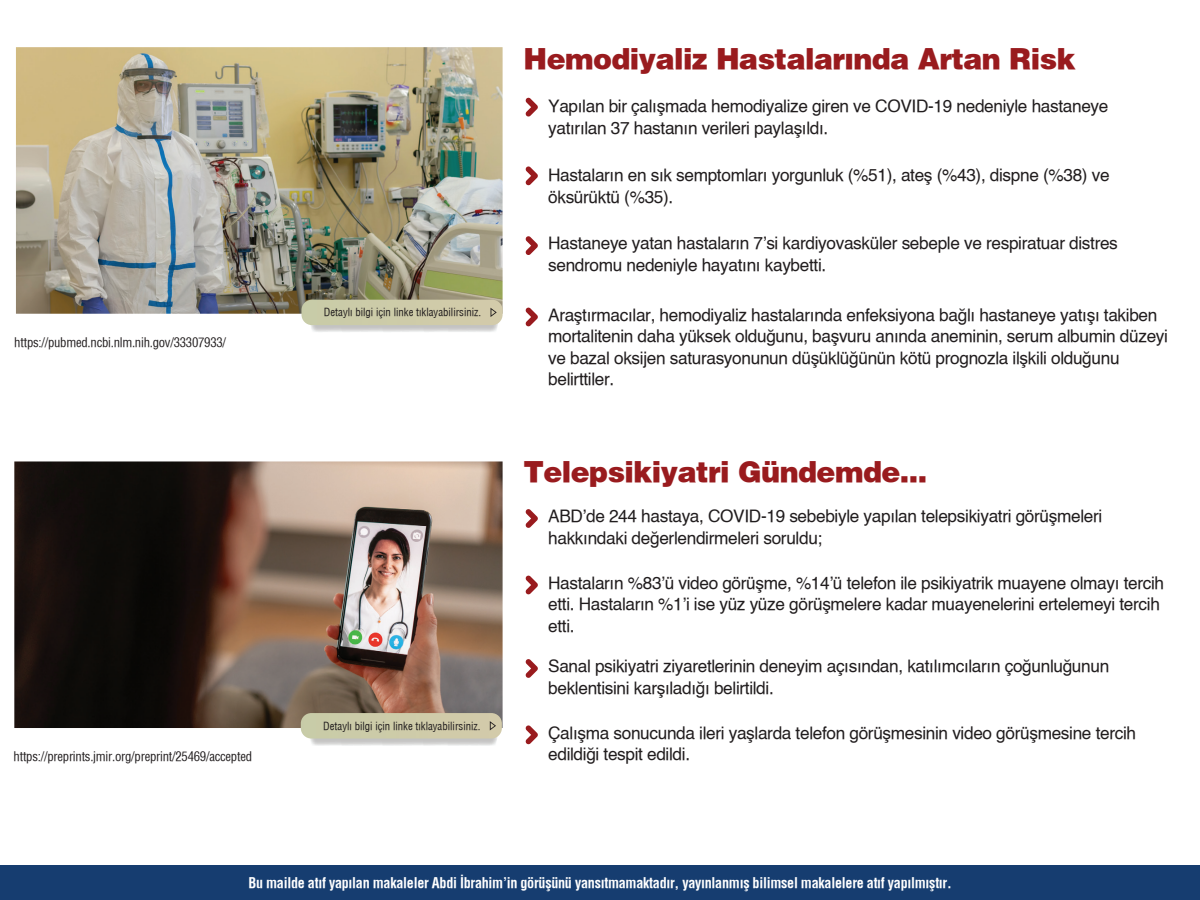
<style>
.page{position:relative;width:1200px;height:900px;background:#fff}
.page>*{position:absolute;margin:0;border:0;box-sizing:border-box;transform-origin:0 0}
.t1{font:28.5px "Helvetica X Black";letter-spacing:-.02em;color:#991b1e}
.t2{font:17.25px/21.5px "Helvetica X Book";letter-spacing:-.02em;color:#211d1e}
.t3{font:14.25px "Helvetica Condensed X Bold";letter-spacing:-.02em;color:#fff}
.t4{font:12.75px "Helvetica T Condenced";letter-spacing:-.02em;color:#211d1e}
.t5{font:10.8px "Helvetica Condensed X Book";color:#211d1e}
</style>
<div class="page">
<div style="left:0;top:866px;width:1200px;height:34px;background:#163d70"></div>
<img style="left:16px;top:47px;width:487px;height:267px">
<img style="left:311px;top:325px;width:187px;height:7px">
<div style="left:302px;top:300px;width:201px;height:25px;background:#cecba9"></div>
<svg style="left:525px;top:509px;width:13px;height:19px"></svg>
<svg style="left:525px;top:576px;width:13px;height:19px"></svg>
<svg style="left:525px;top:659px;width:13px;height:19px"></svg>
<svg style="left:525px;top:725px;width:13px;height:20px"></svg>
<img style="left:14px;top:461px;width:489px;height:267px">
<img style="left:310px;top:739px;width:187px;height:7px">
<svg style="left:301px;top:713px;width:201px;height:26px;background:#ccc9a8"></svg>
<svg style="left:525px;top:98px;width:13px;height:19px"></svg>
<svg style="left:525px;top:166px;width:13px;height:20px"></svg>
<svg style="left:525px;top:236px;width:13px;height:19px"></svg>
<svg style="left:525px;top:308px;width:13px;height:19px"></svg>
<p class="t4" style="left:14px;top:335px;width:213px">https://pubmed.ncbi.nlm.nih.gov/33307933/</p>
<p class="t4" style="left:14px;top:748px;width:240px">https://preprints.jmir.org/preprint/25469/accepted</p>
<p class="t5" style="left:324px;top:305px;width:159px">Detaylı bilgi için linke tıklayabilirsiniz.</p>
<p class="t5" style="left:323px;top:719px;width:159px">Detaylı bilgi için linke tıklayabilirsiniz.</p>
<h1 class="t1" style="left:524px;top:40px;width:554px">Hemodiyaliz Hastalarında Artan Risk</h1>
<p class="t2" style="left:548px;top:97px;width:562px">Yapılan bir çalışmada hemodiyalize giren ve COVID-19 nedeniyle hastaneye yatırılan 37 hastanın verileri paylaşıldı.</p>
<p class="t2" style="left:548px;top:165px;width:563px">Hastaların en sık semptomları yorgunluk (%51), ateş (%43), dispne (%38) ve öksürüktü (%35).</p>
<p class="t2" style="left:548px;top:234px;width:571px">Hastaneye yatan hastaların 7’si kardiyovasküler sebeple ve respiratuar distres sendromu nedeniyle hayatını kaybetti.</p>
<p class="t2" style="left:548px;top:305px;width:621px">Araştırmacılar, hemodiyaliz hastalarında enfeksiyona bağlı hastaneye yatışı takiben mortalitenin daha yüksek olduğunu, başvuru anında aneminin, serum albumin düzeyi ve bazal oksijen saturasyonunun düşüklüğünün kötü prognozla ilşkili olduğunu belirttiler.</p>
<h1 class="t1" style="left:524px;top:453px;width:405px">Telepsikiyatri Gündemde...</h1>
<p class="t2" style="left:548px;top:507px;width:556px">ABD’de 244 hastaya, COVID-19 sebebiyle yapılan telepsikiyatri görüşmeleri hakkındaki değerlendirmeleri soruldu;</p>
<p class="t2" style="left:548px;top:573px;width:617px">Hastaların %83’ü video görüşme, %14’ü telefon ile psikiyatrik muayene olmayı tercih etti. Hastaların %1’i ise yüz yüze görüşmelere kadar muayenelerini ertelemeyi tercih etti.</p>
<p class="t2" style="left:548px;top:656px;width:563px">Sanal psikiyatri ziyaretlerinin deneyim açısından, katılımcıların çoğunluğunun beklentisini karşıladığı belirtildi.</p>
<p class="t2" style="left:548px;top:723px;width:589px">Çalışma sonucunda ileri yaşlarda telefon görüşmesinin video görüşmesine tercih edildiği tespit edildi.</p>
<p class="t3" style="left:248px;top:874px;width:705px">Bu mailde atıf yapılan makaleler Abdi İbrahim’in görüşünü yansıtmamaktadır, yayınlanmış bilimsel makalelere atıf yapılmıştır.</p>
</div>
